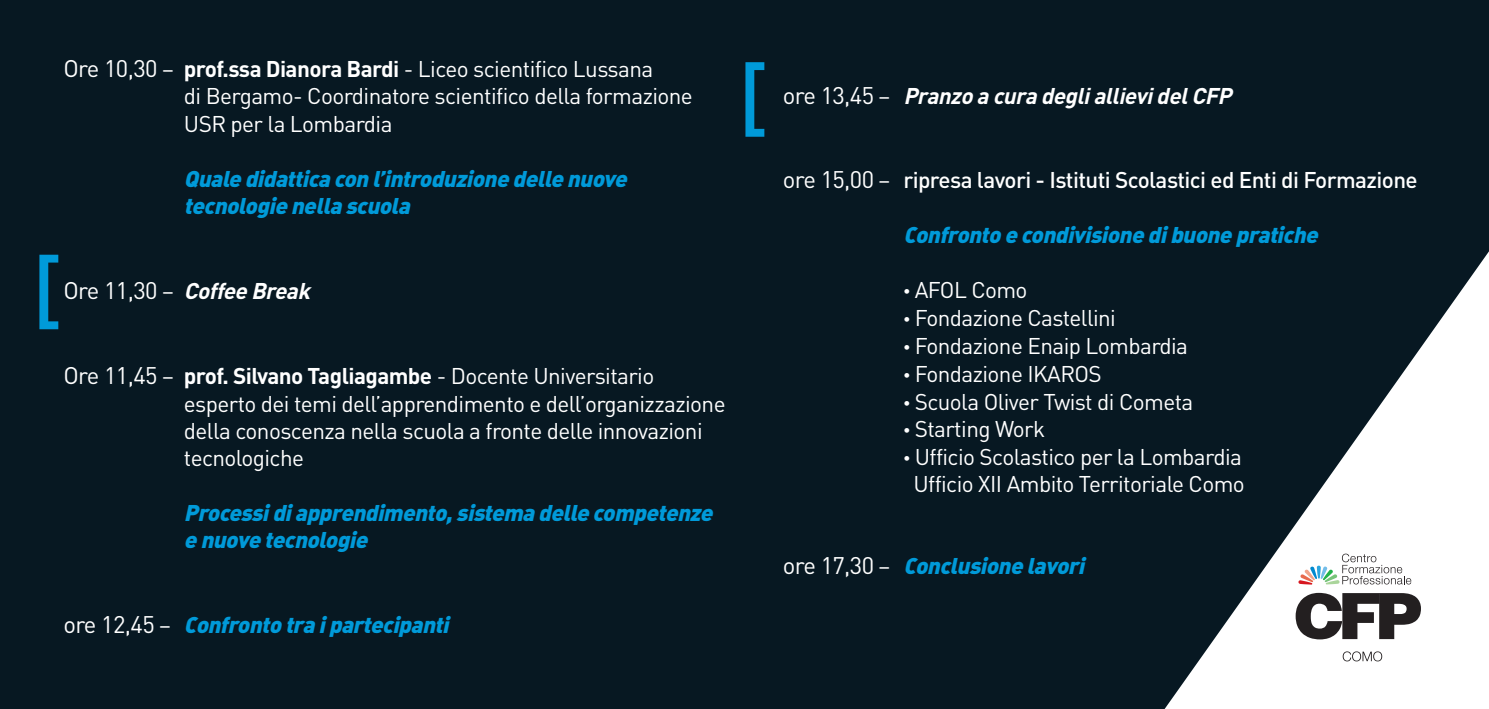
<style>
.page{position:relative;width:1489px;height:709px;background:#fff}
.page>*{position:absolute;margin:0;border:0;box-sizing:border-box;transform-origin:0 0}
.t1{font:500 86.75px "DIN";color:#009ad9}
.t2{font:22.5px/27.2px "DIN";letter-spacing:-.025em;color:#fff}
.t3{font:italic 22.5px/27.2px "DIN Black Alternate";color:#009ad9}
.t4{font:500 22.5px "DIN";letter-spacing:-.025em;color:#fff}
.t5{font:italic 700 22.5px "DIN";color:#fff}
.s1{font-size:23.75px}
.s2{font-weight:700}
.s3{font-weight:400;font-style:normal;font-size:23.75px}
.s4{font-weight:400;font-style:normal}
.s5{font-family:"DIN";font-style:normal;font-size:23.75px;color:#fff}
.s6{font-family:"DIN";font-style:normal;color:#fff}
.s7{font-weight:400;font-size:23.75px}
.s8{font-weight:400}
.s9{font-family:"DIN Black Alternate"}
</style>
<div class="page">
<div style="left:0;top:0;width:1488px;height:709px;background:#071822"></div>
<svg style="left:1164px;top:253px;width:324px;height:456px"></svg>
<svg style="left:1295px;top:593px;width:125px;height:46px;background:#726f70"></svg>
<svg style="left:1342px;top:651px;width:39px;height:10px"></svg>
<svg style="left:1298px;top:553px;width:113px;height:31px;background:#dfe1e0"></svg>
<p class="t2" style="left:184px;top:58px;width:510px;text-indent:-120px"><span class="s1">Ore 10,30</span> – <span class="s2">prof.ssa Dianora Bardi</span> - Liceo scientifico Lussana<br>di Bergamo- Coordinatore scientifico della formazione<br>USR per la Lombardia</p>
<p class="t3" style="left:184px;top:167px;width:448px">Quale didattica con l’introduzione delle nuove tecnologie nella scuola</p>
<h1 class="t1" style="left:32px;top:261px;width:32px">[</h1>
<p class="t5" style="left:63px;top:280px;width:253px"><span class="s3">O re 1 1 , 3 0</span> <span class="s4">–</span> Coffee Break</p>
<p class="t2" style="left:184px;top:365px;width:543px;text-indent:-120px"><span class="s1">Ore 11,45</span> – <span class="s2">prof. Silvano Tagliagambe</span> - Docente Universitario esperto dei temi dell’apprendimento e dell’organizzazione della conoscenza nella scuola a fronte delle innovazioni tecnologiche</p>
<p class="t3" style="left:184px;top:501px;width:534px">Processidiapprendimento,sistema delle competenze e nuove tecnologie</p>
<p class="t3" style="left:63px;top:613px;width:391px"><span class="s5">o r e 1 2 , 4 5</span> <span class="s6">–</span> Confronto tra ipartecipanti</p>
<h1 class="t1" style="left:738px;top:69px;width:32px">[</h1>
<p class="t5" style="left:782px;top:85px;width:455px"><span class="s3">o r e 1 3 , 4 5</span> <span class="s4">–</span> Pranzo a cura degliallievidelCFP</p>
<p class="t4" style="left:782px;top:172px;width:636px"><span class="s7">ore 15,00</span> <span class="s8">–</span> ripresa lavori - Istituti Scolastici ed Enti di Formazione</p>
<p class="t3" style="left:903px;top:223px;width:420px">Confronto e condivisione dibuone pratiche</p>
<p class="t2" style="left:903px;top:279px;width:126px"><span class="s9">·</span> AFOL Como</p>
<p class="t2" style="left:903px;top:307px;width:214px"><span class="s9">·</span> Fondazione Castellini</p>
<p class="t2" style="left:903px;top:334px;width:286px"><span class="s9">·</span> Fondazione Enaip Lombardia</p>
<p class="t2" style="left:903px;top:362px;width:200px"><span class="s9">·</span> Fondazione IKAROS</p>
<p class="t2" style="left:903px;top:390px;width:291px"><span class="s9">·</span> Scuola Oliver Twist di Cometa</p>
<p class="t2" style="left:903px;top:418px;width:143px"><span class="s9">·</span> Starting Work</p>
<p class="t2" style="left:903px;top:446px;width:340px"><span class="s9">·</span> Ufficio Scolastico per la Lombardia</p>
<p class="t2" style="left:913px;top:473px;width:333px">Ufficio XII Ambito Territoriale Como</p>
<p class="t3" style="left:782px;top:554px;width:307px"><span class="s5">o r e 1 7 , 3 0</span> <span class="s6">–</span> Conclusione lavori</p>
</div>
